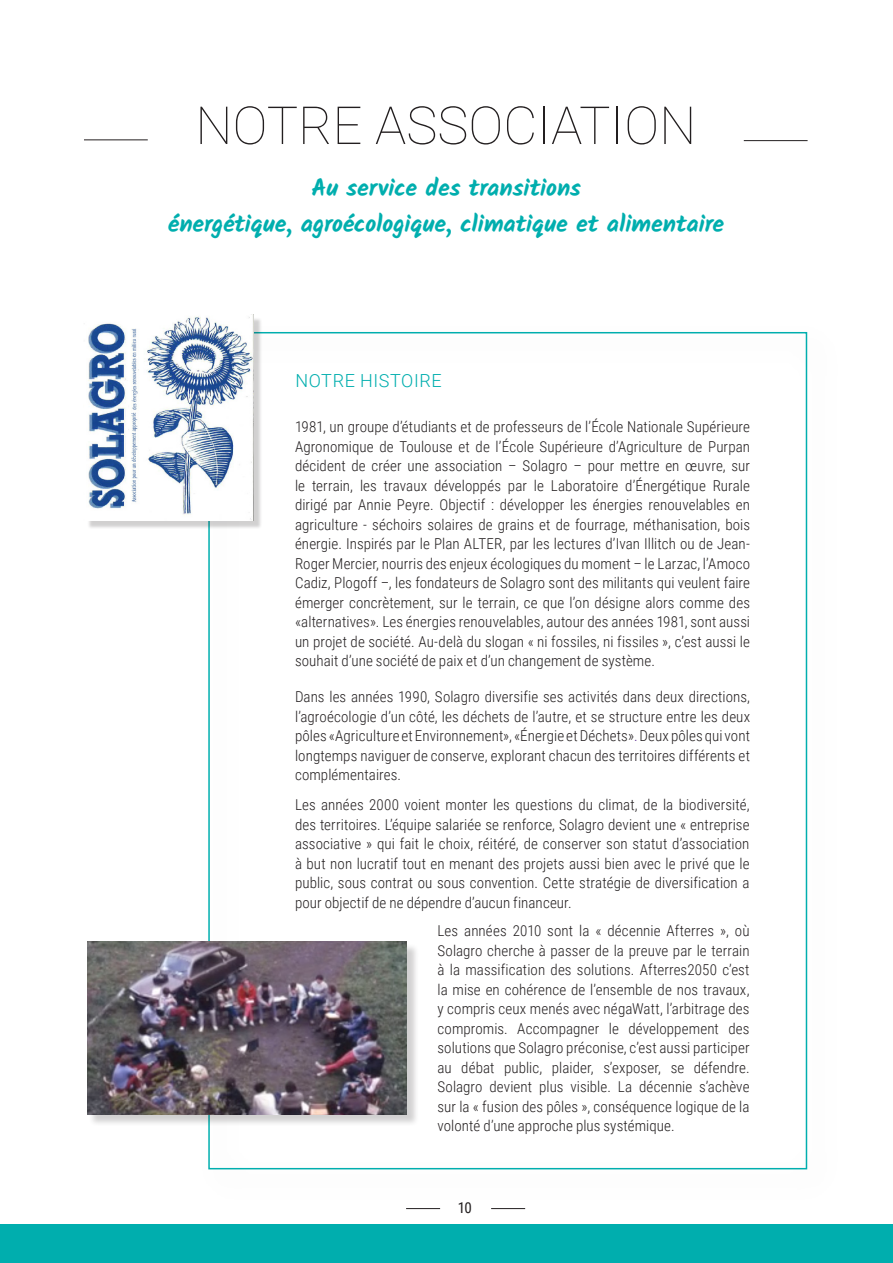
<style>
.page{position:relative;width:893px;height:1263px;background:#fff}
.page>*{position:absolute;margin:0;border:0;box-sizing:border-box;transform-origin:0 0}
.TITRE_01{font:100 52.5px "Roboto";color:#231f20}
.ENTETE{font:700 24px "Kalam";letter-spacing:-.005em;color:#00aeae}
.t1{font:300 18px "Roboto";letter-spacing:.035em;color:#00aeae}
.ENTETE-2{font:300 15px/19.5px "Roboto Condensed";letter-spacing:.005em;color:#231f20;text-align:justify}
.t2{font:15px "Roboto Condensed";color:#231f20}
.s1{color:#5d2d91}
</style>
<div class="page">
<hr style="left:744px;top:140px;width:64px;height:1px;background:#231f20">
<hr style="left:84px;top:139px;width:64px;height:1px;background:#231f20">
<div style="left:87px;top:317px;width:175px;height:212px;background:#231f20;opacity:.21"></div>
<img style="left:87px;top:314px;width:166px;height:206px">
<div style="left:0;top:1225px;width:893px;height:38px;background:#00aeae"></div>
<div style="left:88px;top:943px;width:331px;height:184px;background:#231f20;opacity:.21"></div>
<img style="left:87px;top:941px;width:319px;height:173px">
<p class="TITRE_01" style="left:195px;top:89px;width:502px">NOTRE ASSOCIATION</p>
<p class="ENTETE" style="left:311px;top:174px;width:271px">Au service des transitions</p>
<p class="ENTETE" style="left:168px;top:210px;width:557px">énergétique, agroécologique, climatique et alimentaire</p>
<p class="t1" style="left:295px;top:368px;width:148px">NOTRE HISTOIRE</p>
<p class="ENTETE-2" style="left:295px;top:416px;width:457px">1981, un groupe d’étudiants et de professeurs de l’École Nationale Supérieure Agronomique de Toulouse et de l’École Supérieure d’Agriculture de Purpan décident de créer une association – Solagro – pour mettre en œuvre, sur le terrain, les travaux développés par le Laboratoire d’Énergétique Rurale dirigé par Annie Peyre. Objectif : développer les énergies renouvelables en agriculture - séchoirs solaires de grains et de fourrage, méthanisation, bois énergie. Inspirés par le Plan ALTER, par les lectures d’Ivan Illitch ou de Jean-Roger Mercier, nourris des enjeux écologiques du moment – le Larzac, l’Amoco Cadiz, Plogoff –, les fondateurs de Solagro sont des militants qui veulent faire émerger concrètement, sur le terrain, ce que l’on désigne alors comme des «alternatives». Les énergies renouvelables, autour des années 1981, sont aussi un projet de société. Au-delà du slogan « ni fossiles, ni fissiles », c’est aussi le souhait d’une société de paix et d’un changement de système.</p>
<p class="ENTETE-2" style="left:295px;top:686px;width:457px">Dans les années 1990, Solagro diversifie ses activités dans deux directions, l’agroécologie d’un côté, les déchets de l’autre, et se structure entre les deux pôles «Agriculture et Environnement», «Énergie et Déchets»<span class="s1">.</span> Deux pôles qui vont longtemps naviguer de conserve, explorant chacun des territoires différents et complémentaires.</p>
<p class="ENTETE-2" style="left:295px;top:794px;width:456px">Les années 2000 voient monter les questions du climat, de la biodiversité, des territoires. L’équipe salariée se renforce, Solagro devient une « entreprise associative » qui fait le choix, réitéré, de conserver son statut d’association à but non lucratif tout en menant des projets aussi bien avec le privé que le public, sous contrat ou sous convention. Cette stratégie de diversification a pour objectif de ne dépendre d’aucun financeur.</p>
<p class="ENTETE-2" style="left:437px;top:920px;width:314px">Les années 2010 sont la « décennie Afterres », où Solagro cherche à passer de la preuve par le terrain à la massification des solutions. Afterres2050 c’est la mise en cohérence de l’ensemble de nos travaux, y compris ceux menés avec négaWatt, l’arbitrage des compromis. Accompagner le développement des solutions que Solagro préconise, c’est aussi participer au débat public, plaider, s’exposer, se défendre.<br>Solagro devient plus visible. La décennie s’achève sur la « fusion des pôles », conséquence logique de la volonté d’une approche plus systémique.</p>
<p class="t2" style="left:457px;top:1197px;width:16px">10</p>
</div>
